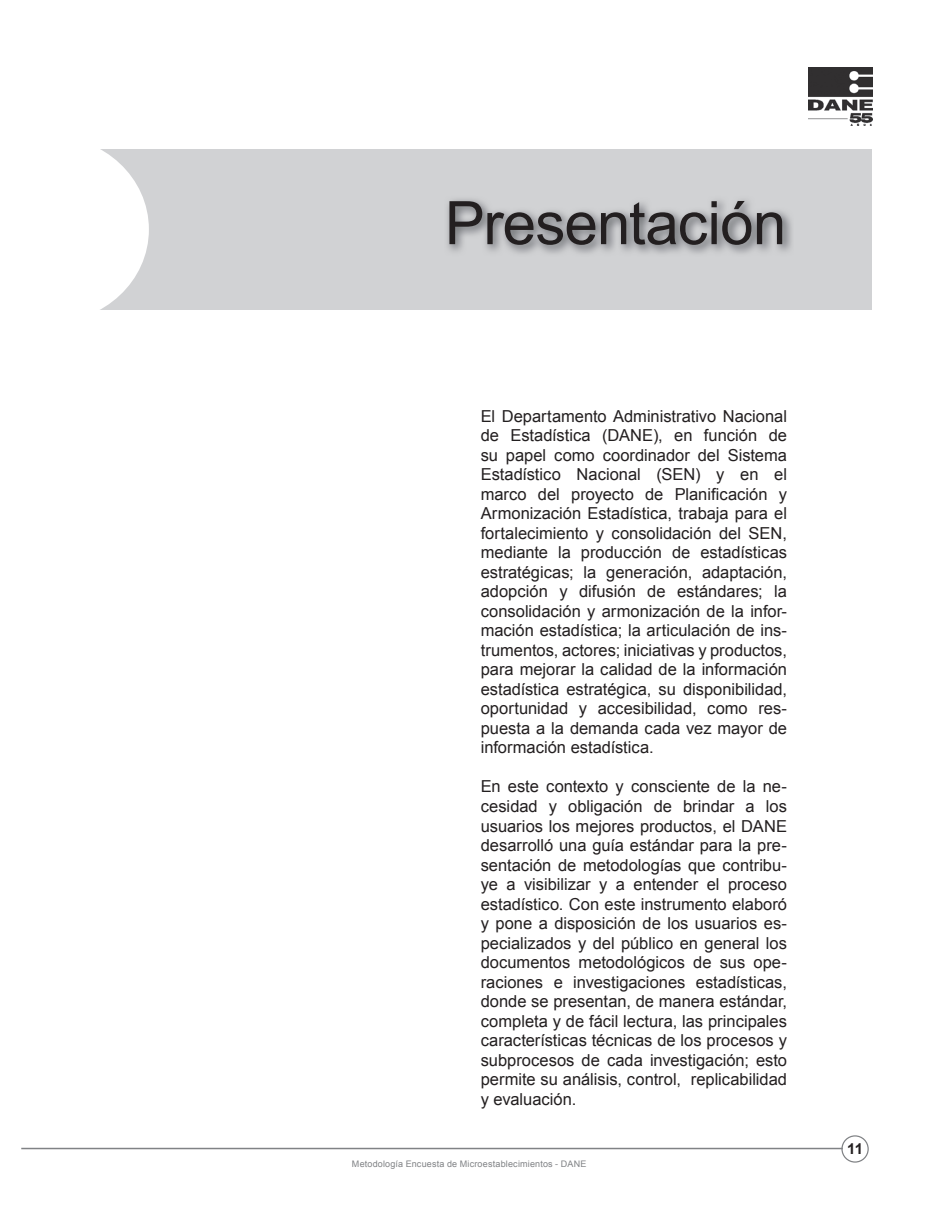
<style>
.page{position:relative;width:936px;height:1229px;background:#fff}
.page>*{position:absolute;margin:0;border:0;box-sizing:border-box;transform-origin:0 0}
.t1{font:60px "Arial";letter-spacing:-.015em;color:#231f20}
.t2{font:16.5px/19.5px "Arial";letter-spacing:-.005em;color:#231f20;text-align:justify}
.t3{font:700 15px "Arial";color:#231f20}
.t4{font:9px "Arial";letter-spacing:.02em;color:#808285}
</style>
<div class="page">
<div style="left:841px;top:1135px;width:27px;height:27px;border:1px solid #808285;border-radius:50%"></div>
<hr style="left:21px;top:1148px;width:821px;height:1px;background:#808285">
<div style="left:96px;top:149px;width:776px;height:161px;background:#d1d2d4"></div>
<svg style="left:96px;top:149px;width:53px;height:161px"></svg>
<img style="left:808px;top:68px;width:64px;height:57px">
<img style="left:447px;top:199px;width:345px;height:55px">
<h1 class="t1" style="left:445px;top:184px;width:343px">Presentación</h1>
<p class="t2" style="left:480px;top:406px;width:308px">El Departamento Administrativo Nacional de Estadística (DANE), en función de su papel como coordinador del Sistema Estadístico Nacional (SEN) y en el marco del proyecto de Planificación y Armonización Estadística, trabaja para el fortalecimiento y consolidación del SEN, mediante la producción de estadísticas estratégicas; la generación, adaptación, adopción y difusión de estándares; la consolidación y armonización de la infor&shy;mación estadística; la articulación de ins&shy;trumentos, actores; iniciativas y productos, para mejorar la calidad de la información estadística estratégica, su disponibilidad, oportunidad y accesibilidad, como res&shy;puesta a la demanda cada vez mayor de información estadística.</p>
<p class="t2" style="left:480px;top:777px;width:308px">En este contexto y consciente de la ne&shy;cesidad y obligación de brindar a los usuarios los mejores productos, el DANE desarrolló una guía estándar para la pre&shy;sentación de metodologías que contribu&shy;ye a visibilizar y a entender el proceso estadístico. Con este instrumento elaboró y pone a disposición de los usuarios es&shy;pecializados y del público en general los documentos metodológicos de sus ope&shy;raciones e investigaciones estadísticas, donde se presentan, de manera estándar, completa y de fácil lectura, las principales características técnicas de los procesos y subprocesos de cada investigación; esto permite su análisis, control, replicabilidad y evaluación.</p>
<p class="t4" style="left:352px;top:1157px;width:236px">Metodología Encuesta de Microestablecimientos - DANE</p>
<p class="t3" style="left:847px;top:1138px;width:17px">11</p>
</div>
